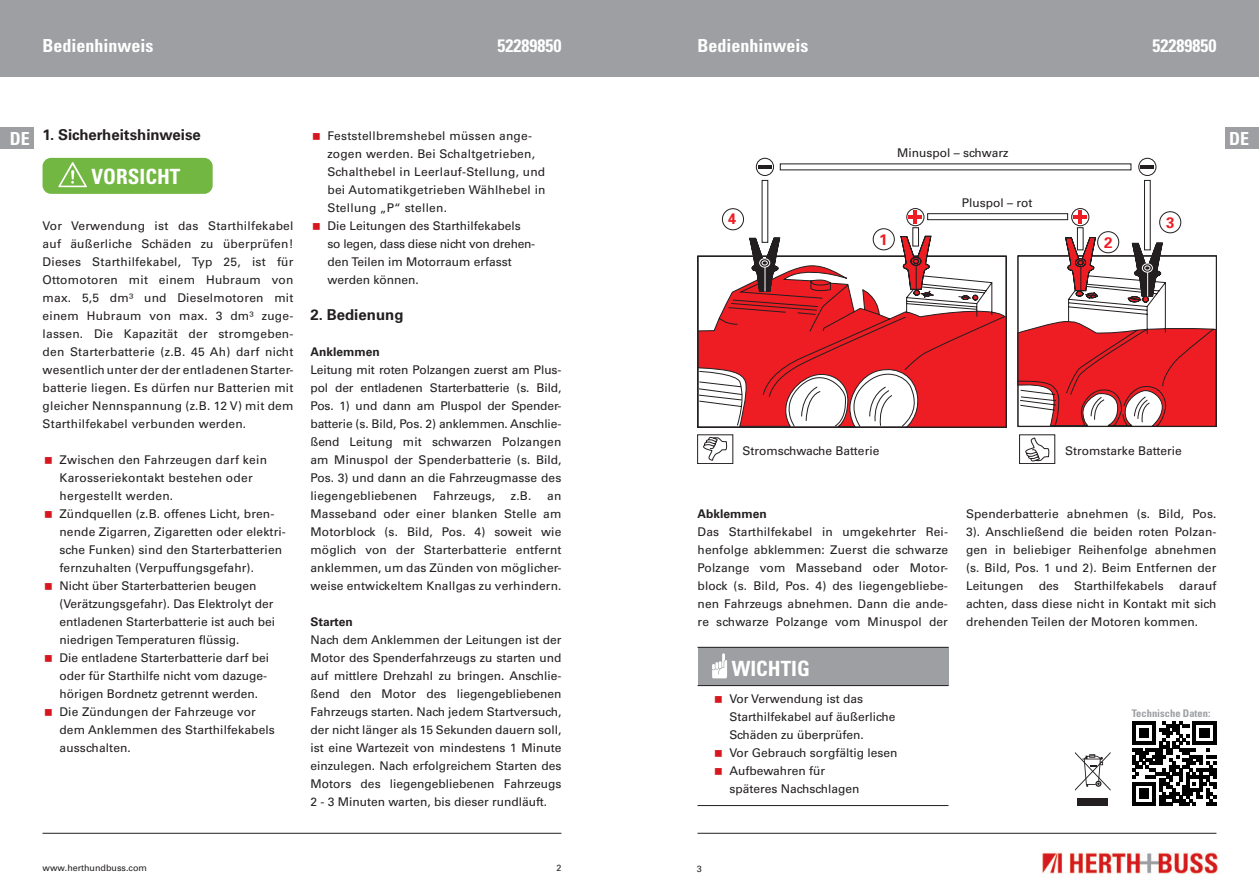
<style>
.page{position:relative;width:1259px;height:893px;background:#fff}
.page>*{position:absolute;margin:0;border:0;box-sizing:border-box;transform-origin:0 0}
.t1{font:700 condensed 21px "Univers LT Pro";color:#fff}
.t2{font:700 condensed 18px "Univers LT Pro";color:#fff}
.t3{font:700 15.3px "Univers";color:#ee1d23}
.t4{font:700 15px "Univers LT Pro 65";color:#231f20}
.t5{font:12px/18px "Univers LT Pro 55 Roman";letter-spacing:.01em;color:#231f20;text-align:justify}
.t6{font:700 12px "Univers LT Pro 65";color:#231f20}
.t7{font:700 condensed 10.5px "Univers LT Pro";color:#9d9fa2}
.t8{font:9px "Univers LT Pro 55 Roman";color:#231f20}
</style>
<div class="page">
<div style="left:0;top:0;width:629px;height:77px;background:#9d9fa2"></div>
<div style="left:629px;top:0;width:630px;height:77px;background:#9d9fa2"></div>
<img style="left:1041px;top:851px;width:177px;height:23px">
<hr style="left:43px;top:833px;width:518px;height:1px;background:#231f20">
<hr style="left:697px;top:833px;width:519px;height:1px;background:#231f20">
<div style="left:1225px;top:128px;width:34px;height:21px;background:#9d9fa2"></div>
<div style="left:0;top:128px;width:34px;height:21px;background:#9d9fa2"></div>
<div style="left:43px;top:158px;width:170px;height:36px;background:#73b743;border-radius:9px"></div>
<svg style="left:58px;top:162px;width:29px;height:25px"></svg>
<div style="left:697px;top:647px;width:251px;height:39px;background:#9d9fa2"></div>
<hr style="left:697px;top:647px;width:251px;height:1px;background:#231f20">
<hr style="left:697px;top:685px;width:251px;height:1px;background:#231f20">
<hr style="left:697px;top:805px;width:251px;height:1px;background:#231f20">
<svg style="left:712px;top:653px;width:15px;height:25px"></svg>
<svg style="left:1132px;top:721px;width:84px;height:85px"></svg>
<div style="left:1077px;top:798px;width:31px;height:8px;background:#231f20"></div>
<svg style="left:1075px;top:752px;width:35px;height:39px"></svg>
<svg style="left:697px;top:256px;width:310px;height:172px"></svg>
<div style="left:722px;top:208px;width:22px;height:22px;border:1px solid #231f20;border-radius:50%"></div>
<svg style="left:756px;top:158px;width:17px;height:17px"></svg>
<div style="left:756px;top:158px;width:18px;height:18px;border:1px solid #231f20;border-radius:50%"></div>
<div style="left:873px;top:228px;width:21px;height:22px;border:1px solid #231f20;border-radius:50%"></div>
<div style="left:1159px;top:211px;width:22px;height:22px;border:1px solid #231f20;border-radius:50%"></div>
<hr style="left:758px;top:165px;width:14px;height:3px;background:#231f20">
<svg style="left:1138px;top:158px;width:18px;height:17px"></svg>
<div style="left:1138px;top:158px;width:18px;height:18px;border:1px solid #231f20;border-radius:50%"></div>
<hr style="left:1140px;top:165px;width:14px;height:3px;background:#231f20">
<svg style="left:906px;top:209px;width:18px;height:17px"></svg>
<div style="left:906px;top:208px;width:18px;height:18px;border:1px solid #231f20;border-radius:50%"></div>
<hr style="left:908px;top:216px;width:14px;height:3px;background:#ee1d23">
<hr style="left:914px;top:210px;width:3px;height:14px;background:#ee1d23">
<svg style="left:1071px;top:209px;width:18px;height:17px"></svg>
<div style="left:1071px;top:208px;width:18px;height:18px;border:1px solid #231f20;border-radius:50%"></div>
<hr style="left:1073px;top:216px;width:14px;height:3px;background:#ee1d23">
<hr style="left:1078px;top:210px;width:3px;height:14px;background:#ee1d23">
<svg style="left:762px;top:180px;width:6px;height:57px"></svg>
<div style="left:912px;top:227px;width:7px;height:19px;border:1px solid #231f20"></div>
<svg style="left:1077px;top:227px;width:6px;height:10px"></svg>
<div style="left:1144px;top:180px;width:6px;height:70px;border:1px solid #231f20"></div>
<svg style="left:780px;top:164px;width:351px;height:6px"></svg>
<div style="left:927px;top:213px;width:141px;height:7px;background:#fff;border:1px solid #231f20"></div>
<svg style="left:697px;top:424px;width:36px;height:40px"></svg>
<svg style="left:1019px;top:434px;width:36px;height:30px"></svg>
<svg style="left:900px;top:236px;width:77px;height:64px"></svg>
<div style="left:1097px;top:231px;width:22px;height:22px;border:1px solid #231f20;border-radius:50%"></div>
<svg style="left:1017px;top:237px;width:199px;height:190px"></svg>
<svg style="left:749px;top:237px;width:31px;height:55px"></svg>
<h2 class="t2" style="left:43px;top:34px;width:113px">Bedienhinweis</h2>
<h2 class="t2" style="left:497px;top:34px;width:65px">52289850</h2>
<h2 class="t2" style="left:697px;top:34px;width:113px">Bedienhinweis</h2>
<h2 class="t2" style="left:1152px;top:34px;width:65px">52289850</h2>
<p class="t4" style="left:43px;top:124px;width:160px">1. Sicherheitshinweise</p>
<h1 class="t1" style="left:92px;top:164px;width:90px">VORSICHT</h1>
<p class="t5" style="left:43px;top:216px;width:252px">Vor Verwendung ist das Starthilfekabel auf äußerliche Schäden zu überprüfen!<br>Dieses Starthilfekabel, Typ 25, ist für Ottomotoren mit einem Hubraum von max. 5,5 dm³ und Dieselmotoren mit einem Hubraum von max. 3 dm³ zuge&shy;lassen. Die Kapazität der stromgeben&shy;den Starterbatterie (z.B. 45 Ah) darf nicht wesentlich unter der der entladenen Starter&shy;batterie liegen. Es dürfen nur Batterien mit gleicher Nennspannung (z.B. 12 V) mit dem Starthilfekabel verbunden werden.</p>
<p class="t5" style="left:60px;top:450px;width:228px;text-align:left">Zwischen den Fahrzeugen darf kein Karosseriekontakt bestehen oder hergestellt werden.<br>Zündquellen (z.B. offenes Licht, bren&shy;nende Zigarren, Zigaretten oder elektri&shy;sche Funken) sind den Starterbatterien fernzuhalten (Verpuffungsgefahr).<br>Nicht über Starterbatterien beugen (Verätzungsgefahr). Das Elektrolyt der entladenen Starterbatterie ist auch bei niedrigen Temperaturen flüssig.<br>Die entladene Starterbatterie darf bei oder für Starthilfe nicht vom dazuge&shy;hörigen Bordnetz getrennt werden.<br>Die Zündungen der Fahrzeuge vor<br>dem Anklemmen des Starthilfekabels ausschalten.</p>
<p class="t5" style="left:327px;top:126px;width:220px;text-align:left">Feststellbremshebel müssen ange&shy;zogen werden. Bei Schaltgetrieben,<br>Schalthebel in Leerlauf-Stellung, und bei Automatikgetrieben Wählhebel in<br>Stellung „P“ stellen.<br>Die Leitungen des Starthilfekabels<br>so legen, dass diese nicht von drehen&shy;den Teilen im Motorraum erfasst werden können.</p>
<p class="t4" style="left:310px;top:304px;width:94px">2. Bedienung</p>
<p class="t6" style="left:310px;top:343px;width:71px">Anklemmen</p>
<p class="t5" style="left:310px;top:360px;width:252px">Leitung mit roten Polzangen zuerst am Plus&shy;pol der entladenen Starterbatterie (s. Bild, Pos. 1) und dann am Pluspol der Spender&shy;batterie (s. Bild, Pos. 2) anklemmen. Anschlie&shy;ßend Leitung mit schwarzen Polzangen am Minuspol der Spenderbatterie (s. Bild, Pos. 3) und dann an die Fahrzeugmasse des liegengebliebenen</p>
<h2 class="t2" style="left:10px;top:127px;width:21px">DE</h2>
<h2 class="t2" style="left:1229px;top:127px;width:21px">DE</h2>
<p class="t5" style="left:897px;top:144px;width:113px">Minuspol – schwarz</p>
<p class="t5" style="left:961px;top:193px;width:72px">Pluspol – rot</p>
<p class="t3" style="left:728px;top:209px;width:10px">4</p>
<p class="t3" style="left:1166px;top:212px;width:10px">3</p>
<p class="t3" style="left:879px;top:230px;width:10px">1</p>
<p class="t3" style="left:1104px;top:232px;width:10px">2</p>
<p class="t5" style="left:742px;top:441px;width:138px">Stromschwache Batterie</p>
<p class="t5" style="left:1065px;top:441px;width:118px">Stromstarke Batterie</p>
<p class="t5" style="left:433px;top:486px;width:63px">Fahrzeugs,</p>
<p class="t5" style="left:511px;top:486px;width:22px">z.B.</p>
<p class="t5" style="left:310px;top:486px;width:252px;text-indent:237px">an Masseband oder einer blanken Stelle am Motorblock (s. Bild, Pos. 4) soweit wie möglich von der Starterbatterie entfernt anklemmen, um das Zünden von möglicher&shy;weise entwickeltem Knallgas zu verhindern.</p>
<p class="t6" style="left:310px;top:613px;width:44px">Starten</p>
<p class="t5" style="left:310px;top:630px;width:252px">Nach dem Anklemmen der Leitungen ist der Motor des Spenderfahrzeugs zu starten und auf mittlere Drehzahl zu bringen. Anschlie&shy;ßend den Motor des liegengebliebenen Fahrzeugs starten. Nach jedem Startversuch, der nicht länger als 15 Sekunden dauern soll, ist eine Wartezeit von mindestens 1 Minute einzulegen. Nach erfolgreichem Starten des Motors des liegengebliebenen Fahrzeugs 2 - 3 Minuten warten, bis dieser rundläuft.</p>
<p class="t5" style="left:966px;top:504px;width:252px">Spenderbatterie abnehmen (s. Bild, Pos.<br>3). Anschließend die beiden roten Polzan&shy;gen in beliebiger Reihenfolge abnehmen (s. Bild, Pos. 1 und 2). Beim Entfernen der Leitungen</p>
<p class="t6" style="left:697px;top:505px;width:71px">Abklemmen</p>
<p class="t5" style="left:697px;top:522px;width:252px">Das Starthilfekabel in umgekehrter Rei&shy;henfolge abklemmen: Zuerst die schwarze Polzange vom Masseband oder Motor&shy;block (s. Bild, Pos. 4) des liegengebliebe&shy;nen Fahrzeugs abnehmen. Dann die ande&shy;re schwarze Polzange vom Minuspol der</p>
<p class="t5" style="left:1038px;top:576px;width:22px">des</p>
<p class="t5" style="left:1074px;top:576px;width:91px">Starthilfekabels</p>
<p class="t5" style="left:966px;top:576px;width:252px;text-indent:213px">darauf achten, dass diese nicht in Kontakt mit sich drehenden Teilen der Motoren kommen.</p>
<h1 class="t1" style="left:732px;top:655px;width:80px">WICHTIG</h1>
<p class="t5" style="left:729px;top:689px;width:169px;text-align:left">Vor Verwendung ist das<br>Starthilfekabel auf äußerliche<br>Schäden zu überprüfen.<br>Vor Gebrauch sorgfältig lesen<br>Aufbewahren für<br>späteres Nachschlagen</p>
<p class="t7" style="left:1131px;top:707px;width:80px">Technische Daten:</p>
<p class="t8" style="left:43px;top:861px;width:106px">www.herthundbuss.com</p>
<p class="t8" style="left:556px;top:861px;width:7px">2</p>
<p class="t8" style="left:696px;top:862px;width:7px">3</p>
</div>
